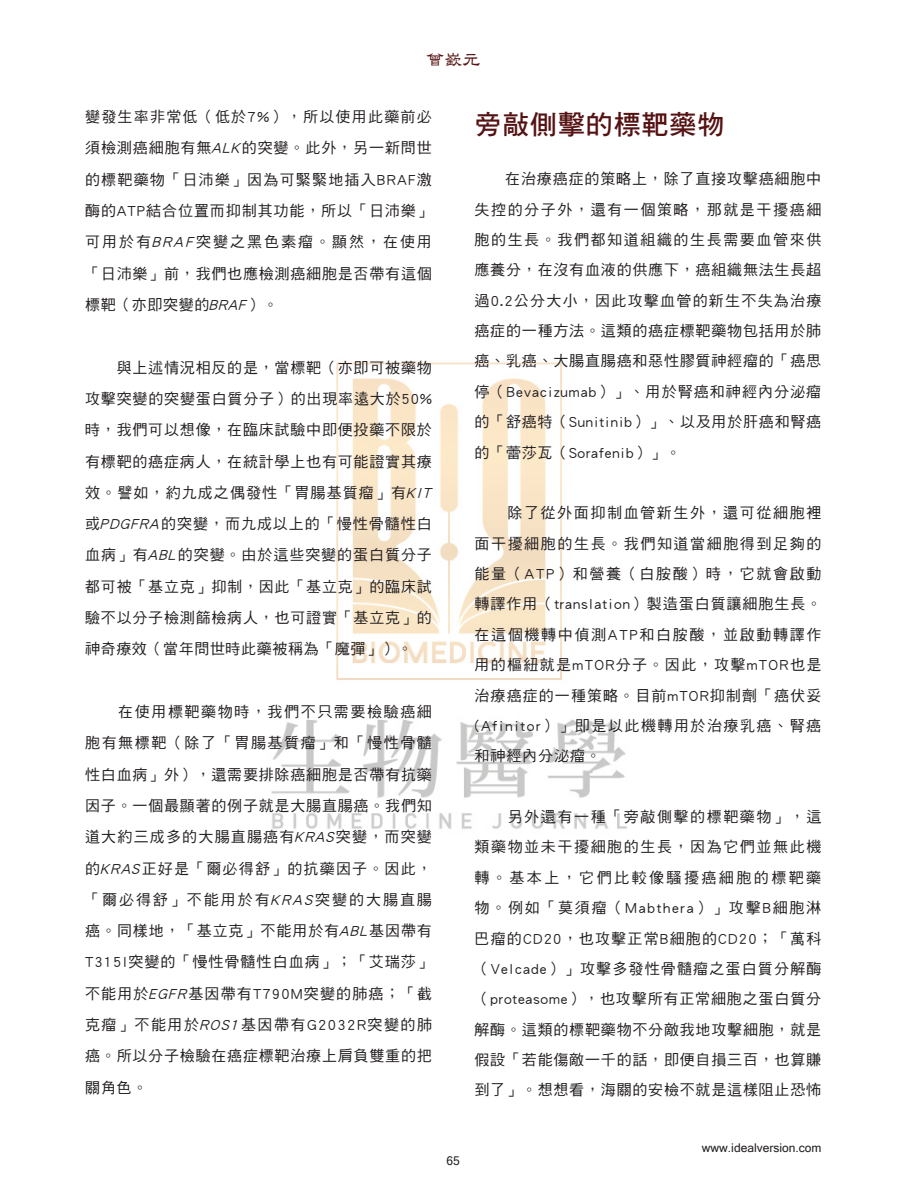
<style>
.page{position:relative;width:898px;height:1191px;background:#fff}
.page>*{position:absolute;margin:0;border:0;box-sizing:border-box;transform-origin:0 0}
.t1{font:27px "DF Hei Std W7";letter-spacing:.03em;color:#551213}
.t2{font:18px "DF Li Shu W5 HKP BF";color:#551213}
.t3{font:15px/31.3px "DF Hei Std W5";letter-spacing:.05em;color:#231f20;text-align:justify}
.t4{font:12px "Microsoft Sans Serif";color:#231f20}
.s1{font-style:italic}
</style>
<div class="page">
<img style="left:271px;top:362px;width:356px;height:467px">
<p class="t2" style="left:426px;top:51px;width:55px">曾嶔元</p>
<p class="t3" style="left:85px;top:101px;width:348px">變發生率非常低（低於7%），所以使用此藥前必須檢測癌細胞有無<span class="s1">ALK</span>的突變。此外，另一新問世的標靶藥物「日沛樂」因為可緊緊地插入BRAF激酶的ATP結合位置而抑制其功能，所以「日沛樂」可用於有<span class="s1">BRAF</span>突變之黑色素瘤。顯然，在使用「日沛樂」前，我們也應檢測癌細胞是否帶有這個標靶（亦即突變的<span class="s1">BRAF</span>）。</p>
<p class="t3" style="left:85px;top:351px;width:351px;text-align:left">　　與上述情況相反的是，當標靶（亦即可被藥物攻擊突變的突變蛋白質分子）的出現率遠大於50%時，我們可以想像，在臨床試驗中即便投藥不限於有標靶的癌症病人，在統計學上也有可能證實其療效。譬如，約九成之偶發性「胃腸基質瘤」有<span class="s1">KIT</span>或<span class="s1">PDGFRA</span>的突變，而九成以上的「慢性骨髓性白血病」有<span class="s1">ABL</span>的突變。由於這些突變的蛋白質分子都可被「基立克」抑制，因此「基立克」的臨床試驗不以分子檢測篩檢病人，也可證實「基立克」的神奇療效（當年問世時此藥被稱為「魔彈」）。</p>
<p class="t3" style="left:85px;top:695px;width:348px">　　在使用標靶藥物時，我們不只需要檢驗癌細胞有無標靶（除了「胃腸基質瘤」和「慢性骨髓性白血病」外），還需要排除癌細胞是否帶有抗藥因子。一個最顯著的例子就是大腸直腸癌。我們知道大約三成多的大腸直腸癌有<span class="s1">KRAS</span>突變，而突變的<span class="s1">KRAS</span>正好是「爾必得舒」的抗藥因子。因此，「爾必得舒」不能用於有<span class="s1">KRAS</span>突變的大腸直腸癌。同樣地，「基立克」不能用於有<span class="s1">ABL</span>基因帶有T315I突變的「慢性骨髓性白血病」；「艾瑞莎」不能用於<span class="s1">EGFR</span>基因帶有T790M突變的肺癌；「截克瘤」不能用於<span class="s1">ROS1</span>基因帶有G2032R突變的肺癌。所以分子檢驗在癌症標靶治療上肩負雙重的把關角色。</p>
<h1 class="t1" style="left:474px;top:109px;width:251px">旁敲側擊的標靶藥物</h1>
<p class="t3" style="left:474px;top:163px;width:348px;line-height:30.3px">　　在治療癌症的策略上，除了直接攻擊癌細胞中失控的分子外，還有一個策略，那就是干擾癌細胞的生長。我們都知道組織的生長需要血管來供應養分，在沒有血液的供應下，癌組織無法生長超過0.2公分大小，因此攻擊血管的新生不失為治療癌症的一種方法。這類的癌症標靶藥物包括用於肺癌、乳癌、大腸直腸癌和惡性膠質神經瘤的「癌思停（Bevacizumab）」、用於腎癌和神經內分泌瘤的「舒癌特（Sunitinib）」、以及用於肝癌和腎癌的「蕾莎瓦（Sorafenib）」。</p>
<p class="t3" style="left:474px;top:497px;width:348px;line-height:30.3px">　　除了從外面抑制血管新生外，還可從細胞裡面干擾細胞的生長。我們知道當細胞得到足夠的能量（ATP）和營養（白胺酸）時，它就會啟動轉譯作用（translation）製造蛋白質讓細胞生長。在這個機轉中偵測ATP和白胺酸，並啟動轉譯作用的樞紐就是mTOR分子。因此，攻擊mTOR也是治療癌症的一種策略。目前mTOR抑制劑「癌伏妥(Afinitor）」即是以此機轉用於治療乳癌、腎癌和神經內分泌瘤。</p>
<p class="t3" style="left:474px;top:801px;width:348px;line-height:30.3px">　　另外還有一種「旁敲側擊的標靶藥物」，這類藥物並未干擾細胞的生長，因為它們並無此機轉。基本上，它們比較像騷擾癌細胞的標靶藥物。例如「莫須瘤（Mabthera）」攻擊B細胞淋巴瘤的CD20，也攻擊正常B細胞的CD20；「萬科（Velcade）」攻擊多發性骨髓瘤之蛋白質分解酶（proteasome），也攻擊所有正常細胞之蛋白質分解酶。這類的標靶藥物不分敵我地攻擊細胞，就是假設「若能傷敵一千的話，即便自損三百，也算賺到了」。想想看，海關的安檢不就是這樣阻止恐怖</p>
<p class="t4" style="left:446px;top:1153px;width:15px">65</p>
<p class="t4" style="left:701px;top:1140px;width:121px">www.idealversion.com</p>
</div>
